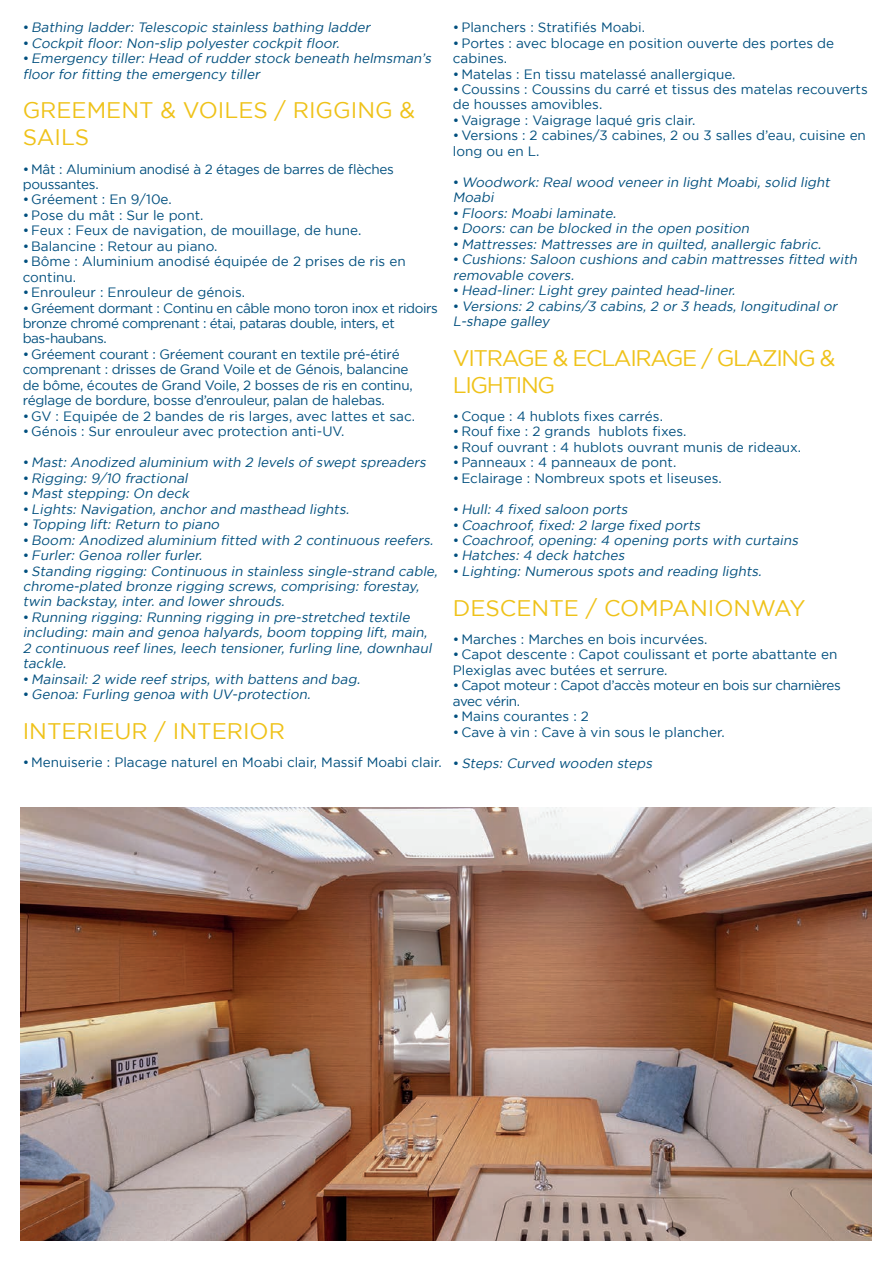
<style>
.page{position:relative;width:893px;height:1263px;background:#fff}
.page>*{position:absolute;margin:0;border:0;box-sizing:border-box;transform-origin:0 0}
.t1{font:22.5px/27px "Gotham";color:#efc219}
.t2{font:22.5px/27px "Gotham";letter-spacing:-.06em;color:#efc219}
.t3{font:italic 13.5px/15.5px "Gotham";color:#004f7e}
.t4{font:13.5px/15.5px "Gotham";color:#004f7e}
.t5{font:13.5px/15.5px "Gotham";letter-spacing:-.02em;color:#004f7e}
.t6{font:13.5px/15.5px "Gotham";letter-spacing:-.03em;color:#004f7e}
.s1{font-style:normal}
</style>
<div class="page">
<img style="left:21px;top:808px;width:851px;height:433px">
<p class="t3" style="left:23px;top:19px;width:351px"><span class="s1">•</span> Bathing ladder: Telescopic stainless bathing ladder</p>
<p class="t3" style="left:23px;top:35px;width:321px"><span class="s1">•</span> Cockpit floor: Non-slip polyester cockpit floor.</p>
<p class="t3" style="left:23px;top:50px;width:413px"><span class="s1">•</span> Emergency tiller: Head of rudder stock beneath helmsman’s floor for fitting the emergency tiller</p>
<h1 class="t1" style="left:23px;top:96px;width:394px">GREEMENT &amp; VOILES / RIGGING &amp;<br>SAILS</h1>
<p class="t5" style="left:23px;top:161px;width:373px">• Mât : Aluminium anodisé à 2 étages de barres de flèches poussantes.</p>
<p class="t4" style="left:23px;top:192px;width:151px">•Gréement : En 9/10e.</p>
<p class="t4" style="left:23px;top:207px;width:182px">•Pose du mât : Sur le pont.</p>
<p class="t4" style="left:23px;top:223px;width:340px">•Feux : Feux de navigation, de mouillage, de hune.</p>
<p class="t4" style="left:23px;top:238px;width:196px">• Balancine : Retour au piano.</p>
<p class="t4" style="left:23px;top:253px;width:385px">• Bôme : Aluminium anodisé équipée de 2 prises de ris en continu.</p>
<p class="t4" style="left:23px;top:284px;width:224px">•Enrouleur : Enrouleur de génois.</p>
<p class="t6" style="left:23px;top:300px;width:417px">• Gréement dormant : Continu en câble mono toron inox et ridoirs bronze chromé comprenant : étai, pataras double, inters, et bas-haubans.</p>
<p class="t5" style="left:23px;top:346px;width:391px">• Gréement courant : Gréement courant en textile pré-étiré comprenant : drisses de Grand Voile et de Génois, balancine de bôme, écoutes de Grand Voile, 2 bosses de ris en continu, réglage de bordure, bosse d’enrouleur, palan de halebas.</p>
<p class="t4" style="left:23px;top:408px;width:394px">•GV : Equipée de 2 bandes de ris larges, avec lattes et sac.</p>
<p class="t4" style="left:23px;top:423px;width:323px">•Génois : Sur enrouleur avec protection anti-UV.</p>
<p class="t3" style="left:23px;top:455px;width:407px"><span class="s1">•</span> Mast: Anodized aluminium with 2 levels of swept spreaders</p>
<p class="t3" style="left:23px;top:470px;width:169px"><span class="s1">•</span> Rigging: 9/10 fractional</p>
<p class="t3" style="left:23px;top:486px;width:170px"><span class="s1">•</span> Mast stepping: On deck</p>
<p class="t3" style="left:23px;top:501px;width:330px"><span class="s1">•</span> Lights: Navigation, anchor and masthead lights.</p>
<p class="t3" style="left:23px;top:516px;width:201px"><span class="s1">•</span> Topping lift: Return to piano</p>
<p class="t3" style="left:23px;top:532px;width:415px"><span class="s1">•</span> Boom: Anodized aluminium fitted with 2 continuous reefers.</p>
<p class="t3" style="left:23px;top:547px;width:184px"><span class="s1">•</span> Furler: Genoa roller furler.</p>
<p class="t3" style="left:23px;top:563px;width:419px"><span class="s1">•</span> Standing rigging: Continuous in stainless single-strand cable, chrome-plated bronze rigging screws, comprising: forestay, twin backstay, inter. and lower shrouds.</p>
<p class="t3" style="left:23px;top:609px;width:413px"><span class="s1">•</span> Running rigging: Running rigging in pre-stretched textile including: main and genoa halyards, boom topping lift, main, 2 continuous reef lines, leech tensioner, furling line, downhaul tackle.</p>
<p class="t3" style="left:23px;top:671px;width:341px"><span class="s1">•</span> Mainsail: 2 wide reef strips, with battens and bag.</p>
<p class="t3" style="left:23px;top:686px;width:292px"><span class="s1">•</span> Genoa: Furling genoa with UV-protection.</p>
<h1 class="t1" style="left:23px;top:717px;width:264px">INTERIEUR / INTERIOR</h1>
<p class="t4" style="left:23px;top:754px;width:420px">• Menuiserie : Placage naturel en Moabi clair, Massif Moabi clair.</p>
<p class="t4" style="left:453px;top:19px;width:194px">•Planchers : Stratifiés Moabi.</p>
<p class="t4" style="left:453px;top:35px;width:383px">•Portes : avec blocage en position ouverte des portes de cabines.</p>
<p class="t4" style="left:453px;top:66px;width:284px">• Matelas : En tissu matelassé anallergique.</p>
<p class="t4" style="left:453px;top:81px;width:416px">• Coussins : Coussins du carré et tissus des matelas recouverts de housses amovibles.</p>
<p class="t4" style="left:453px;top:112px;width:244px">• Vaigrage : Vaigrage laqué gris clair.</p>
<p class="t4" style="left:453px;top:128px;width:415px">• Versions : 2 cabines/3 cabines, 2 ou 3 salles d’eau, cuisine en long ou en L.</p>
<p class="t3" style="left:453px;top:174px;width:381px"><span class="s1">•</span> Woodwork: Real wood veneer in light Moabi, solid light<br>Moabi</p>
<p class="t3" style="left:453px;top:205px;width:167px"><span class="s1">•</span> Floors: Moabi laminate.</p>
<p class="t3" style="left:453px;top:221px;width:300px"><span class="s1">•</span> Doors: can be blocked in the open position</p>
<p class="t3" style="left:453px;top:236px;width:372px"><span class="s1">•</span> Mattresses: Mattresses are in quilted, anallergic fabric.</p>
<p class="t3" style="left:453px;top:252px;width:408px"><span class="s1">•</span> Cushions: Saloon cushions and cabin mattresses fitted with removable covers.</p>
<p class="t3" style="left:453px;top:282px;width:286px"><span class="s1">•</span> Head-liner: Light grey painted head-liner.</p>
<p class="t3" style="left:453px;top:298px;width:389px"><span class="s1">•</span> Versions: 2 cabins/3 cabins, 2 or 3 heads, longitudinal or<br>L-shape galley</p>
<h1 class="t2" style="left:453px;top:344px;width:384px">VITRAGE &amp; ECLAIRAGE / GLAZING &amp;<br>LIGHTING</h1>
<p class="t4" style="left:453px;top:408px;width:212px">• Coque : 4 hublots fixes carrés.</p>
<p class="t4" style="left:453px;top:424px;width:235px">• Rouf fixe : 2 grands hublots fixes.</p>
<p class="t4" style="left:453px;top:439px;width:350px">• Rouf ouvrant : 4 hublots ouvrant munis de rideaux.</p>
<p class="t4" style="left:453px;top:455px;width:225px">•Panneaux : 4 panneaux de pont.</p>
<p class="t4" style="left:453px;top:470px;width:270px">•Eclairage : Nombreux spots et liseuses.</p>
<p class="t3" style="left:453px;top:501px;width:179px"><span class="s1">•</span> Hull: 4 fixed saloon ports</p>
<p class="t3" style="left:453px;top:517px;width:251px"><span class="s1">•</span> Coachroof, fixed: 2 large fixed ports</p>
<p class="t3" style="left:453px;top:532px;width:349px"><span class="s1">•</span> Coachroof, opening: 4 opening ports with curtains</p>
<p class="t3" style="left:453px;top:548px;width:176px"><span class="s1">•</span> Hatches: 4 deck hatches</p>
<p class="t3" style="left:453px;top:563px;width:313px"><span class="s1">•</span> Lighting: Numerous spots and reading lights.</p>
<h1 class="t1" style="left:453px;top:594px;width:354px">DESCENTE / COMPANIONWAY</h1>
<p class="t4" style="left:453px;top:631px;width:256px">• Marches : Marches en bois incurvées.</p>
<p class="t4" style="left:453px;top:646px;width:386px">• Capot descente : Capot coulissant et porte abattante en<br>Plexiglas avec butées et serrure.</p>
<p class="t6" style="left:453px;top:677px;width:389px">• Capot moteur : Capot d’accès moteur en bois sur charnières avec vérin.</p>
<p class="t4" style="left:453px;top:708px;width:138px">• Mains courantes : 2</p>
<p class="t4" style="left:453px;top:724px;width:273px">• Cave à vin : Cave à vin sous le plancher.</p>
<p class="t3" style="left:453px;top:755px;width:203px"><span class="s1">•</span> Steps: Curved wooden steps</p>
</div>
